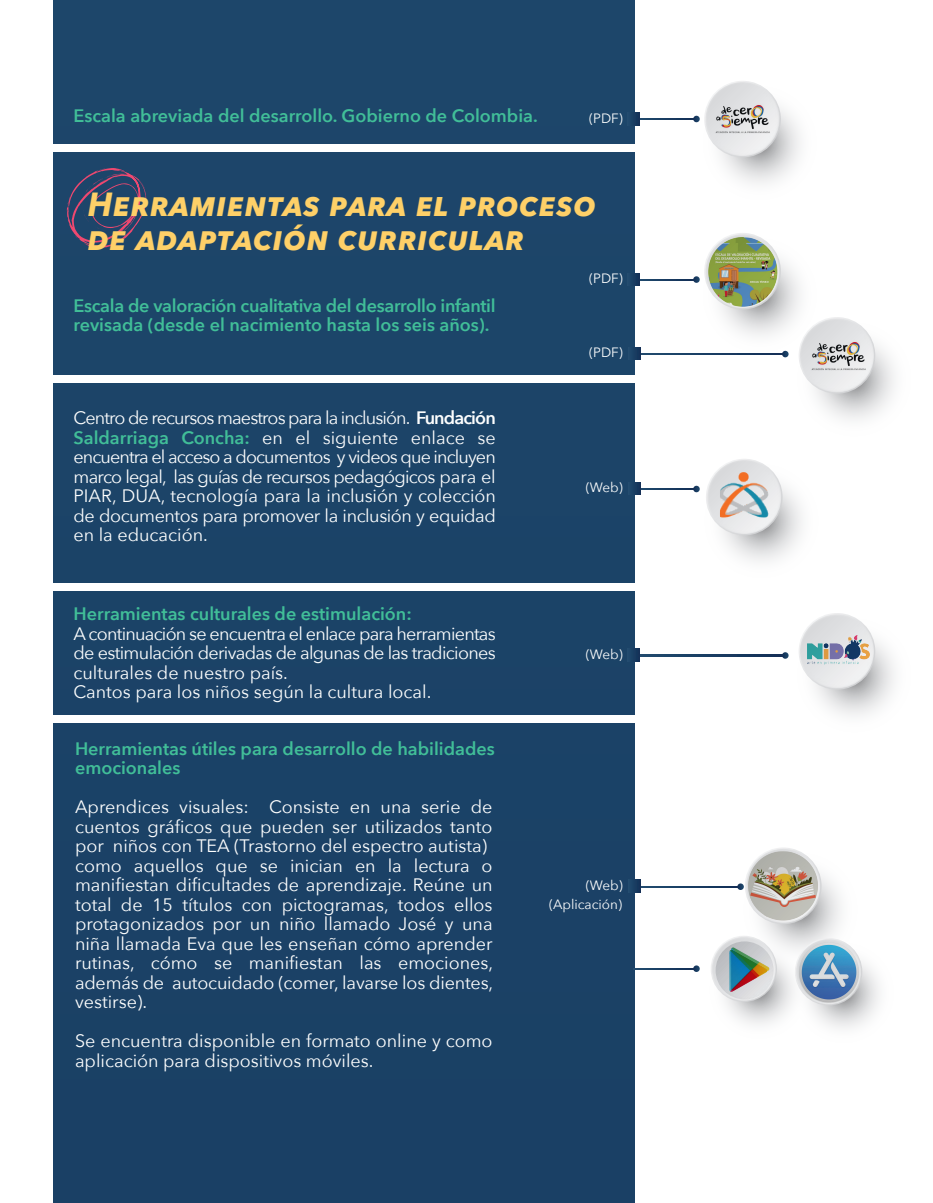
<style>
.page{position:relative;width:933px;height:1203px;background:#fff}
.page>*{position:absolute;margin:0;border:0;box-sizing:border-box;transform-origin:0 0}
.t1{font:italic 700 33.3px/34px "Avenir Next";letter-spacing:.015em;color:#fed068}
.t2{font:18px/19.5px "Avenir Next";color:#fdfefe}
.t3{font:18px/19.5px "Avenir Next";letter-spacing:-.035em;color:#fdfefe}
.t4{font:600 18px/19.5px "Avenir Next";color:#41be98}
.t5{font:600 18px/19.5px "Avenir Next";letter-spacing:-.02em;color:#41be98}
.t6{font:13.5px/19.4px "Avenir Next";color:#fdfefe;text-align:right}
.s1{font-weight:600}
.s2{font-weight:600;color:#41be98}
</style>
<div class="page">
<div style="left:53px;top:0;width:581px;height:1203px;background:#1b4367"></div>
<div style="left:22px;top:144px;width:818px;height:8px;background:#fff"></div>
<div style="left:22px;top:375px;width:818px;height:8px;background:#fff"></div>
<div style="left:22px;top:583px;width:818px;height:7px;background:#fff"></div>
<div style="left:22px;top:715px;width:818px;height:7px;background:#fff"></div>
<svg style="left:67px;top:168px;width:80px;height:80px"></svg>
<hr style="left:634px;top:354px;width:149px;height:1px;background:#1a4065">
<svg style="left:782px;top:351px;width:7px;height:6px"></svg>
<svg style="left:697px;top:80px;width:125px;height:125px"></svg>
<svg style="left:704px;top:81px;width:77px;height:76px"></svg>
<div style="left:706px;top:82px;width:74px;height:74px;background:#e1e2e3;border-radius:50%"></div>
<img style="left:709px;top:86px;width:68px;height:68px;border-radius:34px">
<hr style="left:633px;top:118px;width:61px;height:2px;background:#193c62">
<svg style="left:693px;top:116px;width:7px;height:6px"></svg>
<svg style="left:634px;top:113px;width:6px;height:12px"></svg>
<svg style="left:697px;top:232px;width:125px;height:125px"></svg>
<svg style="left:704px;top:233px;width:77px;height:77px"></svg>
<img style="left:707px;top:237px;width:72px;height:70px">
<svg style="left:791px;top:316px;width:125px;height:126px"></svg>
<svg style="left:799px;top:317px;width:76px;height:77px"></svg>
<div style="left:800px;top:318px;width:74px;height:74px;background:#e0e0e2;border-radius:50%"></div>
<img style="left:804px;top:323px;width:68px;height:68px;border-radius:34px">
<hr style="left:633px;top:279px;width:61px;height:1px;background:#193c62">
<svg style="left:693px;top:276px;width:7px;height:7px"></svg>
<svg style="left:791px;top:612px;width:125px;height:126px"></svg>
<svg style="left:799px;top:613px;width:76px;height:77px"></svg>
<div style="left:800px;top:614px;width:74px;height:74px;background:linear-gradient(to right,#dcdddf,#ececee);border-radius:50%"></div>
<img style="left:807px;top:635px;width:63px;height:30px">
<svg style="left:698px;top:458px;width:126px;height:125px"></svg>
<svg style="left:706px;top:459px;width:77px;height:76px"></svg>
<div style="left:707px;top:460px;width:74px;height:74px;background:linear-gradient(to right,#dddee0,#eeeeef);border-radius:50%"></div>
<img style="left:720px;top:472px;width:58px;height:45px">
<hr style="left:633px;top:488px;width:61px;height:2px;background:#193c62">
<svg style="left:693px;top:486px;width:7px;height:6px"></svg>
<svg style="left:634px;top:273px;width:6px;height:13px"></svg>
<svg style="left:634px;top:482px;width:7px;height:13px"></svg>
<svg style="left:737px;top:847px;width:126px;height:125px"></svg>
<svg style="left:641px;top:886px;width:96px;height:1px"></svg>
<svg style="left:737px;top:883px;width:7px;height:7px"></svg>
<svg style="left:634px;top:880px;width:7px;height:13px"></svg>
<svg style="left:634px;top:347px;width:7px;height:13px"></svg>
<svg style="left:640px;top:655px;width:142px;height:1px"></svg>
<svg style="left:782px;top:652px;width:7px;height:7px"></svg>
<svg style="left:634px;top:649px;width:6px;height:12px"></svg>
<svg style="left:634px;top:968px;width:59px;height:1px"></svg>
<svg style="left:693px;top:965px;width:7px;height:7px"></svg>
<svg style="left:704px;top:935px;width:108px;height:108px"></svg>
<svg style="left:788px;top:937px;width:110px;height:111px"></svg>
<img style="left:782px;top:942px;width:94px;height:63px">
<img style="left:745px;top:849px;width:77px;height:74px">
<img style="left:710px;top:936px;width:72px;height:70px">
<p class="t4" style="left:74px;top:105px;width:466px">Escala abreviada del desarrollo. Gobierno de Colombia.</p>
<p class="t6" style="left:589px;top:108px;width:35px">(PDF)</p>
<h1 class="t1" style="left:88px;top:187px;width:510px">HERRAMIENTAS PARA EL PROCESO<br>DE ADAPTACIÓN CURRICULAR</h1>
<p class="t6" style="left:589px;top:268px;width:35px">(PDF)</p>
<p class="t5" style="left:74px;top:295px;width:424px">Escala de valoración cualitativa del desarrollo infantil revisada (desde el nacimiento hasta los seis años).</p>
<p class="t2" style="left:74px;top:407px;width:424px;text-align:justify">Centro de recursos maestros para la inclusión. <span class="s1">Fundación </span><span class="s2">Saldarriaga Concha:</span> en el siguiente enlace se encuentra el acceso a documentos y videos que incluyen marco legal, las guías de recursos pedagógicos para el PIAR, DUA, tecnología para la inclusión y colección de documentos para promover la inclusión y equidad en la educación.</p>
<p class="t4" style="left:74px;top:604px;width:340px">Herramientas culturales de estimulación:</p>
<p class="t3" style="left:74px;top:623px;width:424px">A continuación se encuentra el enlace para herramientas de estimulación derivadas de algunas de las tradiciones culturales de nuestro país.<br>Cantos para los niños según la cultura local.</p>
<p class="t4" style="left:75px;top:738px;width:421px">Herramientas útiles para desarrollo de habilidades emocionales</p>
<p class="t2" style="left:75px;top:797px;width:420px">Aprendices visuales: Consiste en una serie de cuentos gráficos que pueden ser utilizados tanto por niños con TEA (Trastorno del espectro autista) como aquellos que se inician en la lectura o manifiestan dificultades de aprendizaje. Reúne un total de 15 títulos con pictogramas, todos ellos protagonizados por un niño llamado José y una niña llamada Eva que les enseñan cómo aprender rutinas, cómo se manifiestan las emociones, además de autocuidado (comer, lavarse los dientes, vestirse).</p>
<p class="t2" style="left:75px;top:1030px;width:419px">Se encuentra disponible en formato online y como aplicación para dispositivos móviles.</p>
<p class="t6" style="left:589px;top:342px;width:35px">(PDF)</p>
<p class="t6" style="left:586px;top:477px;width:39px">(Web)</p>
<p class="t6" style="left:586px;top:644px;width:39px">(Web)</p>
<p class="t6" style="left:549px;top:875px;width:75px">(Web) (Aplicación)</p>
</div>
